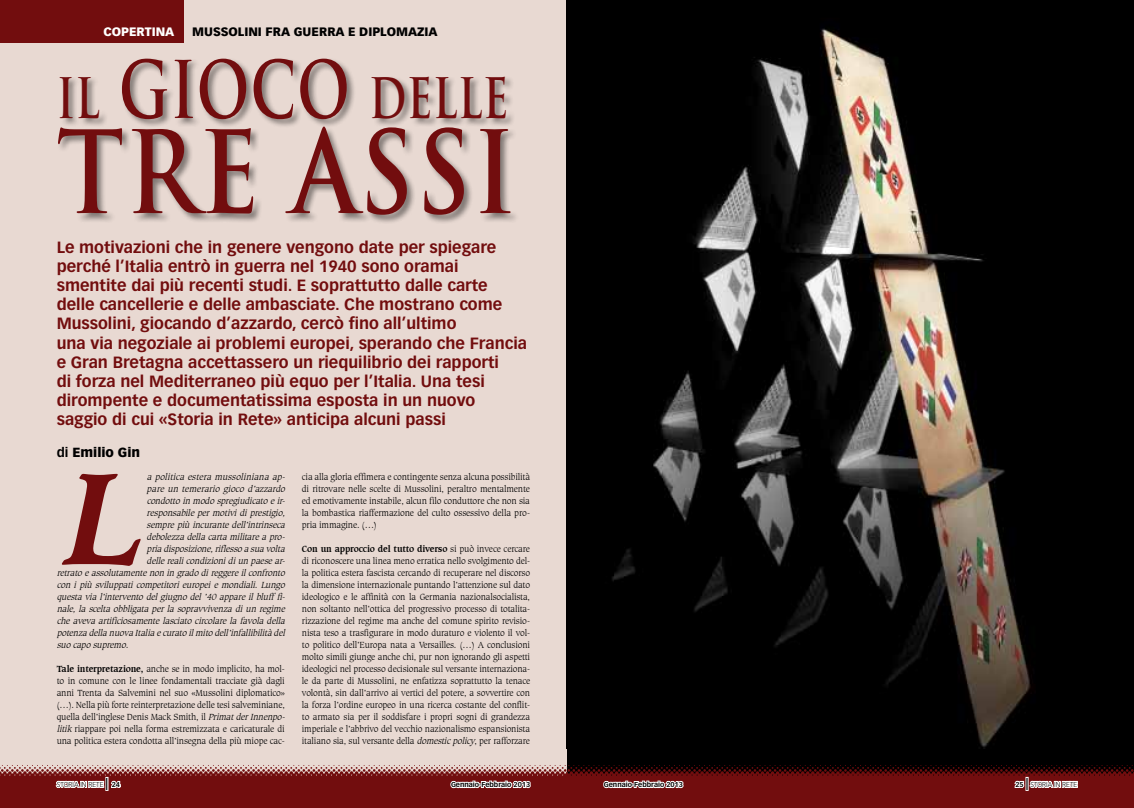
<style>
.page{position:relative;width:1134px;height:808px;background:#e8d9d2}
.page>*{position:absolute;margin:0;border:0;box-sizing:border-box;transform-origin:0 0}
.t1{font:italic 700 138.2px "Caxton BT";color:#720d0e}
.t2{font:700 111.4px "Trajan Pro";letter-spacing:.02em;color:#720d0e;scale:.85 1}
.t3{font:700 54.4px "Trajan Pro";letter-spacing:.02em;color:#720d0e;scale:.74 1}
.t4{font:700 16px/19.2px "Vectora LT Std";color:#720d0e}
.t5{font:900 13px "Vectora LT Std";color:#000}
.t6{font:900 12px "Vectora LT Std";color:#000}
.t7{font:900 12px "Vectora LT Std";color:#fff}
.t8{font:300 9.5px/12px "Caxton BT";letter-spacing:-.02em;color:#000;text-align:justify}
.t9{font:italic 300 9.5px "Caxton BT";letter-spacing:-.02em;color:#000}
.t10{font:700 7px "Vectora LT Std";color:#000}
.t11{font:300 7px "Vectora LT Std";color:#000}
.s1{font-size:77.2px}
.s2{font-weight:700}
.s3{font-style:italic}
.s4{font-weight:700;font-size:12px}
</style>
<div class="page">
<img style="left:567px;top:0;width:567px;height:748px">
<img style="left:0;top:759px;width:1134px;height:49px">
<div style="left:0;top:0;width:183px;height:43px;background:#720d0e"></div>
<div style="left:57px;top:57px;width:462px;height:167px;background:#000;opacity:.45"></div>
<svg style="left:54px;top:769px;width:68px;height:24px;background:#a15f5e"></svg>
<svg style="left:449px;top:779px;width:83px;height:10px"></svg>
<svg style="left:1012px;top:769px;width:67px;height:24px;background:#8b4a4b"></svg>
<svg style="left:602px;top:779px;width:82px;height:10px"></svg>
<p class="t7" style="left:103px;top:24px;width:72px">COPERTINA</p>
<p class="t6" style="left:192px;top:24px;width:59px">MUSSOLINI</p>
<p class="t6" style="left:266px;top:24px;width:56px">FRA GUERRA</p>
<p class="t6" style="left:348px;top:24px;width:50px">E DIPLOMA</p>
<p class="t6" style="left:417px;top:24px;width:15px">ZIA</p>
<h3 class="t3" style="left:57px;top:64px;width:612px">IL <span class="s1">GIOCO</span> DELLE</h3>
<h2 class="t2" style="left:57px;top:103px;width:527px">TRE ASSI</h2>
<p class="t4" style="left:57px;top:237px;width:472px">Le motivazioni che in genere vengono date per spiegare perché l’Italia entrò in guerra nel 1940 sono oramai smentite dai più recenti studi. E soprattutto dalle carte delle cancellerie e delle ambasciate. Che mostrano come Mussolini, giocando d’azzardo, cercò fino all’ultimo<br>una via negoziale ai problemi europei, sperando che Francia e Gran Bretagna accettassero un riequilibrio dei rapporti<br>di forza nel Mediterraneo più equo per l’Italia. Una tesi dirompente e documentatissima esposta in un nuovo saggio di cui «Storia in Rete» anticipa alcuni passi</p>
<h3 class="t5" style="left:57px;top:444px;width:85px"><span class="s2">di</span> EMILIO GIN</h3>
<h1 class="t1" style="left:57px;top:431px;width:118px">L</h1>
<p class="t8" style="left:302px;top:471px;width:230px">cia alla gloria effimera e contingente senza alcuna possibilità di ritrovare nelle scelte di Mussolini, peraltro mentalmente ed emotivamente instabile, alcun filo conduttore che non sia la bombastica riaffermazione del culto ossessivo della pro&shy;pria immagine. (…)</p>
<p class="t8" style="left:302px;top:543px;width:230px"><span class="s2">Con un approccio del tutto diverso</span> si può invece cercare di riconoscere una linea meno erratica nello svolgimento del&shy;la politica estera fascista cercando di recuperare nel discorso la dimensione internazionale puntando l’attenzione sul dato ideologico e le affinità con la Germania nazionalsocialista, non soltanto nell’ottica del progressivo processo di totalita&shy;rizzazione del regime ma anche del comune spirito revisio&shy;nista teso a trasfigurare in modo duraturo e violento il vol&shy;to politico dell’Europa nata a Versailles. (…) A conclusioni molto simili giunge anche chi, pur non ignorando gli aspetti ideologici nel processo decisionale sul versante internaziona&shy;le da parte di Mussolini, ne enfatizza soprattutto la tenace volontà, sin dall’arrivo ai vertici del potere, a sovvertire con la forza l’ordine europeo in una ricerca costante del conflit&shy;to armato sia per il soddisfare i propri sogni di grandezza imperiale e l’abbrivo del vecchio nazionalismo espansionista italiano sia, sul versante della <span class="s3">domesticpolicy</span>, per rafforzare</p>
<p class="t9" style="left:147px;top:471px;width:142px">a politica estera mussoliniana ap-</p>
<p class="t9" style="left:147px;top:483px;width:142px">pare un temerario gioco d’azzardo</p>
<p class="t9" style="left:147px;top:495px;width:142px">condottoin modospregiudicatoeir-</p>
<p class="t9" style="left:147px;top:507px;width:142px">responsabilepermotividiprestigio,</p>
<p class="t9" style="left:147px;top:519px;width:142px">semprepiù incurantedell’intrinseca</p>
<p class="t9" style="left:147px;top:531px;width:142px">debolezzadellacartamilitareapro-</p>
<p class="t9" style="left:147px;top:543px;width:142px">priadisposizione,riflessoasuavolta</p>
<p class="t9" style="left:147px;top:555px;width:142px">dellerealicondizionidiun paesear-</p>
<p class="t9" style="left:57px;top:567px;width:232px">retratoeassolutamentenon in gradodireggereilconfronto</p>
<p class="t9" style="left:57px;top:579px;width:232px">con i più sviluppati competitori europei e mondiali. Lungo</p>
<p class="t9" style="left:57px;top:591px;width:232px">questavial’interventodelgiugnodel’40 appareilbluff fi-</p>
<p class="t9" style="left:57px;top:603px;width:232px">nale, la scelta obbligata per la sopravvivenza di un regime</p>
<p class="t9" style="left:57px;top:615px;width:232px">che aveva artificiosamente lasciato circolare la favola della</p>
<p class="t9" style="left:57px;top:627px;width:232px">potenzadellanuovaItaliaecuratoilmitodell’infallibilitàdel</p>
<p class="t9" style="left:57px;top:639px;width:75px">suocaposupremo.</p>
<p class="t8" style="left:57px;top:663px;width:232px;text-align:left"><span class="s2">Tale interpretazione,</span> anche se in modo implicito, ha mol&shy;to in comune con le linee fondamentali tracciate già dagli anni Trenta da Salvemini nel suo «Mussolini diplomatico» (…). Nella più forte reinterpretazione delle tesi salveminiane, quella dell’inglese Denis Mack Smith, il <span class="s3">PrimatderInnenpo&shy;litik</span> riappare poi nella forma estremizzata e caricaturale di una politica estera condotta all’insegna della più miope cac-</p>
<p class="t11" style="left:57px;top:780px;width:65px">STORIA IN RETE <span class="s4">|</span> <span class="s2">24</span></p>
<p class="t10" style="left:451px;top:780px;width:81px">Gennaio-Febbraio 2013</p>
<p class="t10" style="left:604px;top:780px;width:81px">Gennaio-Febbraio 2013</p>
<p class="t11" style="left:1015px;top:780px;width:63px"><span class="s2">25</span> <span class="s4">|</span> STORIA IN RETE</p>
</div>
